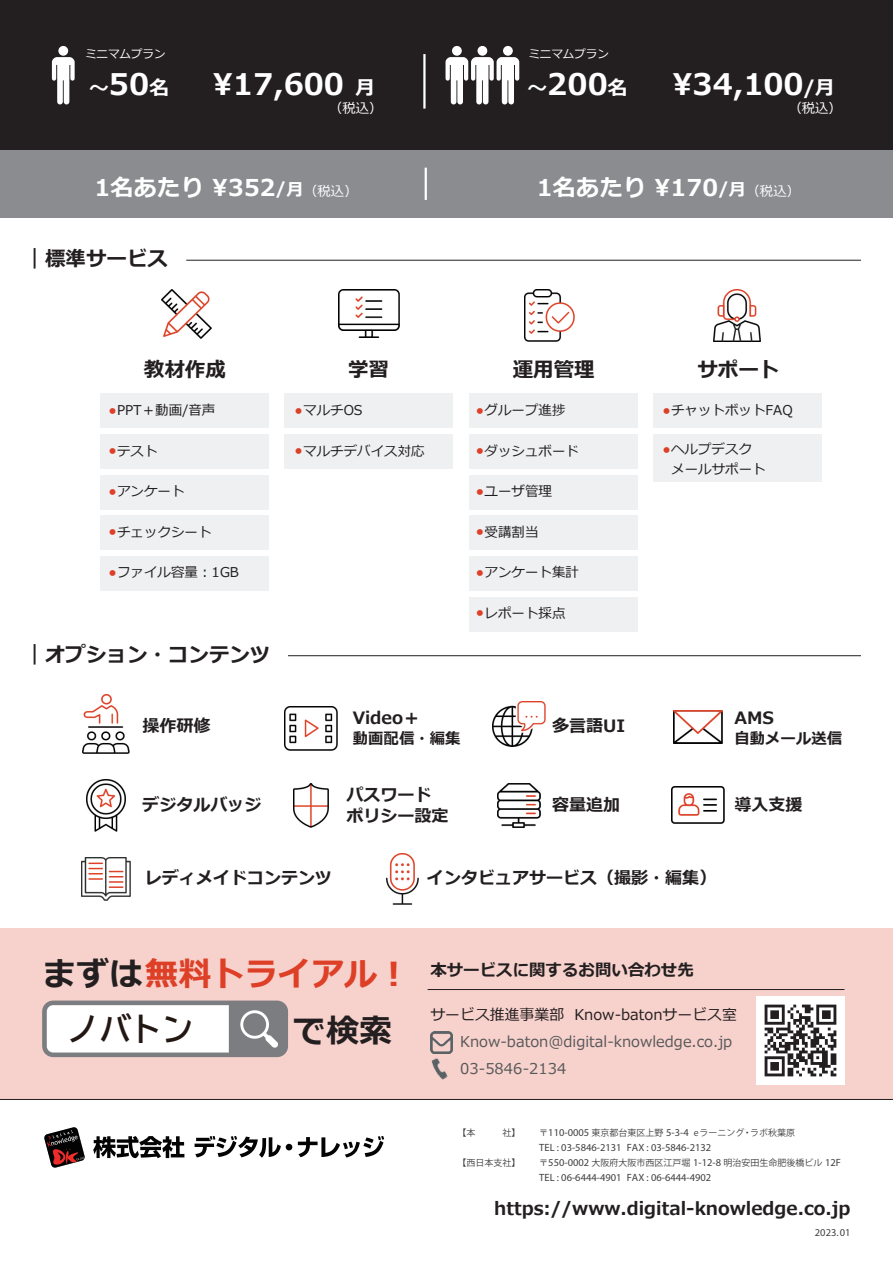
<style>
.page{position:relative;width:893px;height:1263px;background:#fff}
.page>*{position:absolute;margin:0;border:0;box-sizing:border-box;transform-origin:0 0}
.t1{font:700 33.15px "Meiryo";color:#dd3f27}
.t2{font:700 33.15px "Meiryo";color:#231f20}
.t3{font:31.8px "BIZ UDP Gothic Bold";color:#221713}
.t4{font:700 29.7px "Meiryo";color:#fff}
.t5{font:700 23.25px "Meiryo";letter-spacing:.01em;color:#fff}
.t6{font:700 20.55px "Meiryo";color:#231f20}
.t7{font:700 19.8px "Meiryo";color:#fff}
.t8{font:700 18px "Meiryo";color:#231f20}
.t9{font:700 16.95px/20.5px "Meiryo";color:#231f20}
.t10{font:700 16.5px "Meiryo";color:#231f20}
.t11{font:700 15.45px "Meiryo";color:#231f20}
.t12{font:14.85px/26.8px "Meiryo";letter-spacing:.005em;color:#57585a}
.t13{font:14.85px "Meiryo";color:#231f20}
.t14{font:13.5px/19.5px "Meiryo";color:#231f20}
.t15{font:13.35px "Meiryo";color:#fff}
.t16{font:11.55px "Meiryo";color:#fff}
.t17{font:10.5px "Myriad Pro";color:#3f3f40}
.t18{font:9px "Koz Go Pr 6 N";color:#3f3f40}
.s1{font-size:29.7px}
.s2{font-size:19.8px}
.s3{font-size:17.4px}
.s4{font-weight:400;font-size:13.35px}
.s5{font-size:9px;color:#dd3f27}
.s6{color:#231f20}
.s7{font-family:"Myriad Pro";font-size:10.5px}
</style>
<div class="page">
<div style="left:100px;top:393px;width:169px;height:35px;background:#eef0f2"></div>
<div style="left:100px;top:434px;width:169px;height:35px;background:#eef0f2"></div>
<div style="left:100px;top:475px;width:169px;height:35px;background:#eef0f2"></div>
<div style="left:100px;top:515px;width:169px;height:35px;background:#eef0f2"></div>
<div style="left:100px;top:556px;width:169px;height:35px;background:#eef0f2"></div>
<div style="left:284px;top:393px;width:169px;height:35px;background:#eef0f2"></div>
<div style="left:284px;top:434px;width:169px;height:35px;background:#eef0f2"></div>
<div style="left:469px;top:393px;width:168px;height:35px;background:#eef0f2"></div>
<div style="left:469px;top:434px;width:168px;height:35px;background:#eef0f2"></div>
<div style="left:469px;top:475px;width:168px;height:35px;background:#eef0f2"></div>
<div style="left:469px;top:515px;width:168px;height:35px;background:#eef0f2"></div>
<div style="left:469px;top:556px;width:168px;height:35px;background:#eef0f2"></div>
<div style="left:469px;top:596px;width:168px;height:35px;background:#eef0f2"></div>
<div style="left:653px;top:393px;width:169px;height:35px;background:#eef0f2"></div>
<div style="left:653px;top:434px;width:169px;height:48px;background:#eef0f2"></div>
<div style="left:0;top:927px;width:893px;height:172px;background:#f7d1cc"></div>
<div style="left:0;top:0;width:893px;height:152px;background:#231f20"></div>
<div style="left:0;top:150px;width:893px;height:67px;background:#8a8c8f"></div>
<hr style="left:425px;top:168px;width:2px;height:32px;background:#fff">
<img style="left:756px;top:996px;width:88px;height:88px">
<svg style="left:42px;top:1000px;width:246px;height:57px;background:#d1d1d2"></svg>
<hr style="left:428px;top:989px;width:416px;height:1px;background:#231f20">
<hr style="left:288px;top:655px;width:573px;height:1px;background:#231f20">
<hr style="left:186px;top:260px;width:675px;height:1px;background:#231f20">
<img style="left:431px;top:1058px;width:17px;height:22px">
<img style="left:430px;top:1031px;width:22px;height:22px">
<hr style="left:0;top:1099px;width:893px;height:1px;background:#231f20">
<svg style="left:44px;top:1127px;width:41px;height:41px"></svg>
<svg style="left:93px;top:1136px;width:91px;height:22px"></svg>
<svg style="left:195px;top:1136px;width:97px;height:22px"></svg>
<svg style="left:298px;top:1136px;width:86px;height:21px"></svg>
<hr style="left:423px;top:54px;width:3px;height:55px;background:#fff">
<div style="left:58px;top:46px;width:10px;height:10px;background:#fff;border-radius:50%"></div>
<svg style="left:52px;top:57px;width:23px;height:47px"></svg>
<div style="left:452px;top:46px;width:10px;height:10px;background:#fff;border-radius:50%"></div>
<div style="left:477px;top:46px;width:10px;height:10px;background:#fff;border-radius:50%"></div>
<div style="left:503px;top:46px;width:10px;height:10px;background:#fff;border-radius:50%"></div>
<svg style="left:445px;top:57px;width:74px;height:47px"></svg>
<img style="left:338px;top:289px;width:61px;height:48px">
<img style="left:161px;top:289px;width:50px;height:50px">
<img style="left:524px;top:289px;width:51px;height:52px">
<img style="left:713px;top:289px;width:47px;height:53px">
<img style="left:83px;top:695px;width:46px;height:58px">
<img style="left:492px;top:701px;width:54px;height:46px">
<img style="left:87px;top:779px;width:38px;height:52px">
<img style="left:674px;top:711px;width:49px;height:32px">
<img style="left:672px;top:787px;width:52px;height:37px">
<img style="left:498px;top:783px;width:42px;height:44px">
<img style="left:293px;top:783px;width:36px;height:44px">
<img style="left:284px;top:707px;width:54px;height:43px">
<img style="left:386px;top:853px;width:33px;height:51px">
<img style="left:81px;top:857px;width:50px;height:43px">
<p class="t16" style="left:85px;top:46px;width:82px">ミニマムプラン</p>
<h3 class="t7" style="left:89px;top:74px;width:82px">～<span class="s1">50</span>名</h3>
<h3 class="t4" style="left:213px;top:63px;width:164px">¥17,600 <span class="s2">月</span></h3>
<p class="t15" style="left:329px;top:99px;width:55px">（税込）</p>
<p class="t16" style="left:528px;top:46px;width:82px">ミニマムプラン</p>
<h3 class="t4" style="left:527px;top:63px;width:102px"><span class="s2">～</span>200<span class="s2">名</span></h3>
<h3 class="t4" style="left:672px;top:63px;width:164px">¥34,100<span class="s2">/月</span></h3>
<p class="t15" style="left:789px;top:99px;width:55px">（税込）</p>
<h3 class="t5" style="left:94px;top:171px;width:265px">1名あたり ¥352<span class="s3">/月</span><span class="s4">（税込）</span></h3>
<h3 class="t5" style="left:537px;top:171px;width:265px">1名あたり ¥170<span class="s3">/月</span><span class="s4">（税込）</span></h3>
<h3 class="t6" style="left:25px;top:244px;width:145px">｜標準サービス</h3>
<h3 class="t6" style="left:144px;top:355px;width:84px">教材作成</h3>
<h3 class="t6" style="left:348px;top:355px;width:43px">学習</h3>
<h3 class="t6" style="left:513px;top:355px;width:84px">運用管理</h3>
<h3 class="t6" style="left:697px;top:355px;width:84px">サポート</h3>
<p class="t14" style="left:108px;top:401px;width:109px"><span class="s5">●</span>PPT＋動画/音声</p>
<p class="t14" style="left:108px;top:442px;width:51px"><span class="s5">●</span>テスト</p>
<p class="t14" style="left:108px;top:482px;width:78px"><span class="s5">●</span>アンケート</p>
<p class="t14" style="left:108px;top:523px;width:105px"><span class="s5">●</span>チェックシート</p>
<p class="t14" style="left:108px;top:563px;width:132px"><span class="s5">●</span>ファイル容量︓1GB</p>
<p class="t14" style="left:476px;top:401px;width:91px"><span class="s5">●</span>グループ進捗</p>
<p class="t14" style="left:476px;top:442px;width:105px"><span class="s5">●</span>ダッシュボード</p>
<p class="t14" style="left:476px;top:482px;width:78px"><span class="s5">●</span>ユーザ管理</p>
<p class="t14" style="left:476px;top:523px;width:64px"><span class="s5">●</span>受講割当</p>
<p class="t14" style="left:476px;top:563px;width:105px"><span class="s5">●</span>アンケート集計</p>
<p class="t14" style="left:476px;top:604px;width:91px"><span class="s5">●</span>レポート採点</p>
<p class="t14" style="left:662px;top:401px;width:132px"><span class="s5">●</span>チャットボットFAQ</p>
<p class="t14" style="left:671px;top:440px;width:96px;text-indent:-9px"><span class="s5">●</span>ヘルプデスクメールサポート</p>
<p class="t14" style="left:294px;top:401px;width:70px"><span class="s5">●</span>マルチOS</p>
<p class="t14" style="left:294px;top:442px;width:132px"><span class="s5">●</span>マルチデバイス対応</p>
<h3 class="t6" style="left:25px;top:640px;width:248px">｜オプション・コンテンツ</h3>
<p class="t9" style="left:142px;top:716px;width:70px">操作研修</p>
<p class="t9" style="left:353px;top:709px;width:69px">Video＋</p>
<p class="t11" style="left:353px;top:727px;width:109px">動画配信・編集</p>
<p class="t9" style="left:552px;top:716px;width:75px">多言語UI</p>
<p class="t9" style="left:734px;top:709px;width:41px">AMS</p>
<p class="t11" style="left:734px;top:727px;width:109px">自動メール送信</p>
<p class="t9" style="left:142px;top:796px;width:121px">デジタルバッジ</p>
<p class="t9" style="left:346px;top:785px;width:104px">パスワードポリシー設定</p>
<p class="t9" style="left:552px;top:796px;width:70px">容量追加</p>
<p class="t9" style="left:734px;top:796px;width:70px">導入支援</p>
<p class="t9" style="left:145px;top:868px;width:189px">レディメイドコンテンツ</p>
<h1 class="t1" style="left:43px;top:950px;width:369px"><span class="s6">まずは</span>無料トライアル︕</h1>
<h2 class="t3" style="left:69px;top:1013px;width:125px">ノバトン</h2>
<h1 class="t2" style="left:293px;top:1007px;width:101px">で検索</h1>
<p class="t9" style="left:427px;top:868px;width:291px">インタビュアサービス（撮影・編集）</p>
<p class="t10" style="left:430px;top:958px;width:265px">本サービスに関するお問い合わせ先</p>
<p class="t13" style="left:430px;top:1004px;width:338px">サービス推進事業部 Know-batonサービス室　　</p>
<p class="t12" style="left:460px;top:1029px;width:274px">Know-baton@digital-knowledge.co.jp<br>03-5846-2134</p>
<p class="t18" style="left:457px;top:1127px;width:64px">【本　　　社】</p>
<p class="t18" style="left:539px;top:1127px;width:257px">〒<span class="s7">110-0005</span> 東京都台東区上野 <span class="s7">5-3-4</span> eラーニング・ラボ秋葉原</p>
<p class="t17" style="left:539px;top:1141px;width:174px">TEL : 03-5846-2131 FAX : 03-5846-2132</p>
<p class="t18" style="left:457px;top:1157px;width:64px">【西日本支社】</p>
<p class="t18" style="left:539px;top:1157px;width:303px">〒<span class="s7">550-0002</span> 大阪府大阪市西区江戸堀 <span class="s7">1-12-8</span> 明治安田生命肥後橋ビル <span class="s7">12F</span></p>
<p class="t17" style="left:539px;top:1171px;width:174px">TEL : 06-6444-4901 FAX : 06-6444-4902</p>
<h3 class="t8" style="left:494px;top:1196px;width:358px">https://www.digital-knowledge.co.jp</h3>
<p class="t17" style="left:815px;top:1226px;width:37px">2023.01</p>
</div>
